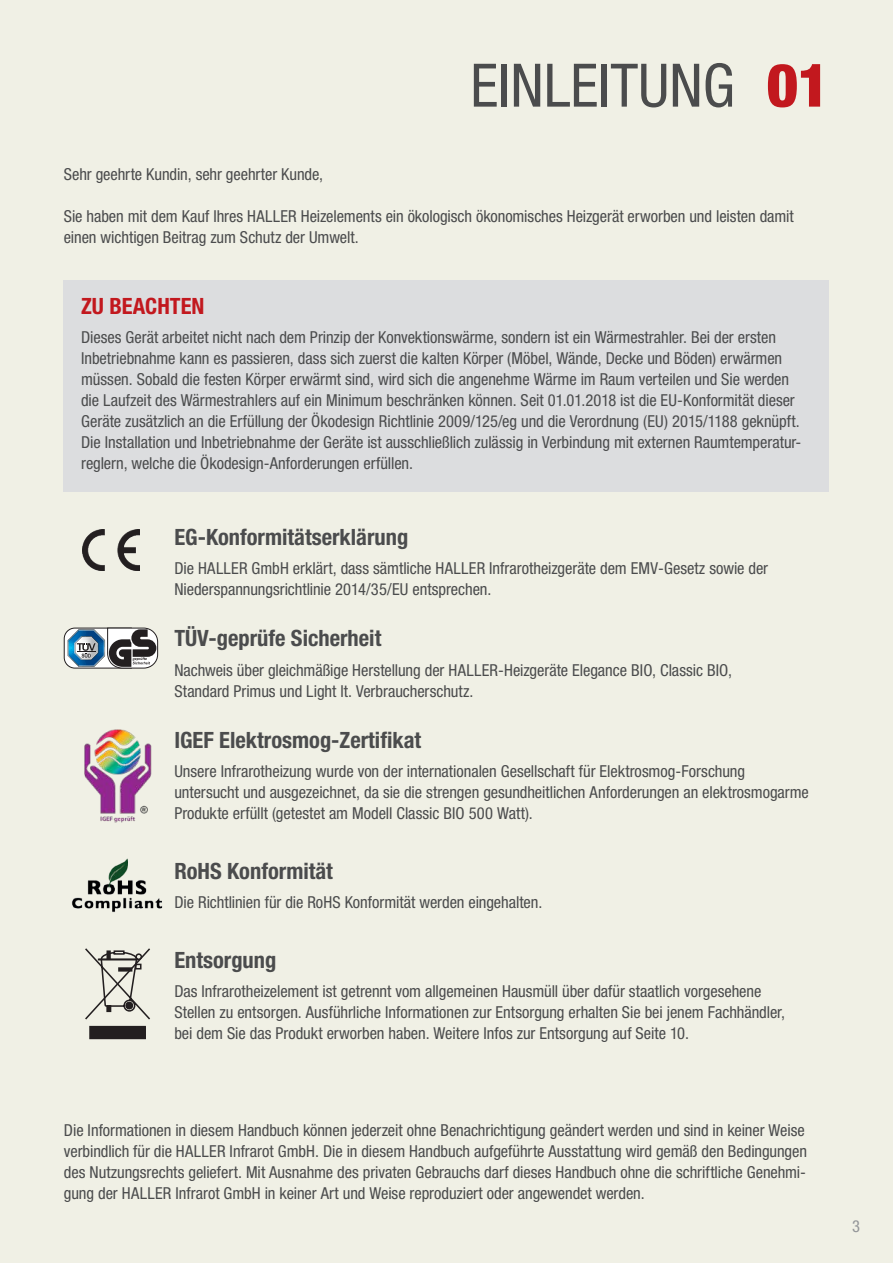
<style>
.page{position:relative;width:893px;height:1263px;background:#f0f0e5}
.page>*{position:absolute;margin:0;border:0;box-sizing:border-box;transform-origin:0 0}
.t1{font:condensed 60px "Helvetica Neue LT Std";color:#4b4c4d}
.t2{font:700 condensed 22.5px "Helvetica Neue LT Std";color:#4b4c4d}
.t3{font:700 condensed 22.5px "Helvetica Neue LT Std";color:#c2181e}
.t4{font:condensed 16.5px/21px "Helvetica Neue LT Std";letter-spacing:-.005em;color:#4b4c4d}
.t5{font:condensed 16.5px "Helvetica Neue LT Std";color:#939598}
.s1{font-weight:900;color:#c2181e}
</style>
<div class="page">
<img style="left:82px;top:530px;width:58px;height:41px">
<svg style="left:64px;top:628px;width:94px;height:40px;background:#84919b"></svg>
<img style="left:84px;top:729px;width:68px;height:94px">
<img style="left:71px;top:858px;width:92px;height:55px">
<svg style="left:85px;top:948px;width:65px;height:91px"></svg>
<svg style="left:106px;top:950px;width:5px;height:10px"></svg>
<div style="left:64px;top:280px;width:765px;height:211px;background:#dcdddf"></div>
<h1 class="t1" style="left:470px;top:51px;width:360px">EINLEITUNG <span class="s1">01</span></h1>
<p class="t4" style="left:64px;top:163px;width:261px">Sehr geehrte Kundin, sehr geehrter Kunde,</p>
<p class="t4" style="left:64px;top:205px;width:732px">Sie haben mit dem Kauf Ihres HALLER Heizelements ein ökologisch ökonomisches Heizgerät erworben und leisten damit einen wichtigen Beitrag zum Schutz der Umwelt.</p>
<h2 class="t3" style="left:81px;top:292px;width:125px">ZU BEACHTEN</h2>
<p class="t4" style="left:81px;top:327px;width:722px">Dieses Gerät arbeitet nicht nach dem Prinzip der Konvektionswärme, sondern ist ein Wärmestrahler. Bei der ersten Inbetriebnahme kann es passieren, dass sich zuerst die kalten Körper (Möbel, Wände, Decke und Böden) erwärmen müssen. Sobald die festen Körper erwärmt sind, wird sich die angenehme Wärme im Raum verteilen und Sie werden die Laufzeit des Wärmestrahlers auf ein Minimum beschränken können. Seit 01.01.2018 ist die EU-Konformität dieser Geräte zusätzlich an die Erfüllung der Ökodesign Richtlinie 2009/125/eg und die Verordnung (EU) 2015/1188 geknüpft.<br>Die Installation und Inbetriebnahme der Geräte ist ausschließlich zulässig in Verbindung mit externen Raumtemperatur&shy;reglern, welche die Ökodesign-Anforderungen erfüllen.</p>
<h2 class="t2" style="left:174px;top:523px;width:235px">EG-Konformitätserklärung</h2>
<p class="t4" style="left:174px;top:558px;width:595px">Die HALLER GmbH erklärt, dass sämtliche HALLER Infrarotheizgeräte dem EMV-Gesetz sowie der<br>Niederspannungsrichtlinie 2014/35/EU entsprechen.</p>
<h2 class="t2" style="left:174px;top:624px;width:209px">TÜV-geprüfe Sicherheit</h2>
<p class="t4" style="left:174px;top:659px;width:559px">Nachweis über gleichmäßige Herstellung der HALLER-Heizgeräte Elegance BIO, Classic BIO,<br>Standard Primus und Light lt. Verbraucherschutz.</p>
<h2 class="t2" style="left:174px;top:726px;width:248px">IGEF Elektrosmog-Zertifikat</h2>
<p class="t4" style="left:174px;top:761px;width:636px">Unsere Infrarotheizung wurde von der internationalen Gesellschaft für Elektrosmog-Forschung untersucht und ausgezeichnet, da sie die strengen gesundheitlichen Anforderungen an elektrosmogarme<br>Produkte erfüllt (getestet am Modell Classic BIO 500 Watt).</p>
<h2 class="t2" style="left:174px;top:857px;width:160px">RoHS Konformität</h2>
<p class="t4" style="left:174px;top:892px;width:369px">Die Richtlinien für die RoHS Konformität werden eingehalten.</p>
<h2 class="t2" style="left:174px;top:946px;width:104px">Entsorgung</h2>
<p class="t4" style="left:174px;top:981px;width:612px">Das Infrarotheizelement ist getrennt vom allgemeinen Hausmüll über dafür staatlich vorgesehene<br>Stellen zu entsorgen. Ausführliche Informationen zur Entsorgung erhalten Sie bei jenem Fachhändler, bei dem Sie das Produkt erworben haben. Weitere Infos zur Entsorgung auf Seite 10.</p>
<p class="t4" style="left:64px;top:1120px;width:745px">Die Informationen in diesem Handbuch können jederzeit ohne Benachrichtigung geändert werden und sind in keiner Weise verbindlich für die HALLER Infrarot GmbH. Die in diesem Handbuch aufgeführte Ausstattung wird gemäß den Bedingungen des Nutzungsrechts geliefert. Mit Ausnahme des privaten Gebrauchs darf dieses Handbuch ohne die schriftliche Genehmi&shy;gung der HALLER Infrarot GmbH in keiner Art und Weise reproduziert oder angewendet werden.</p>
<p class="t5" style="left:852px;top:1217px;width:9px">3</p>
</div>
